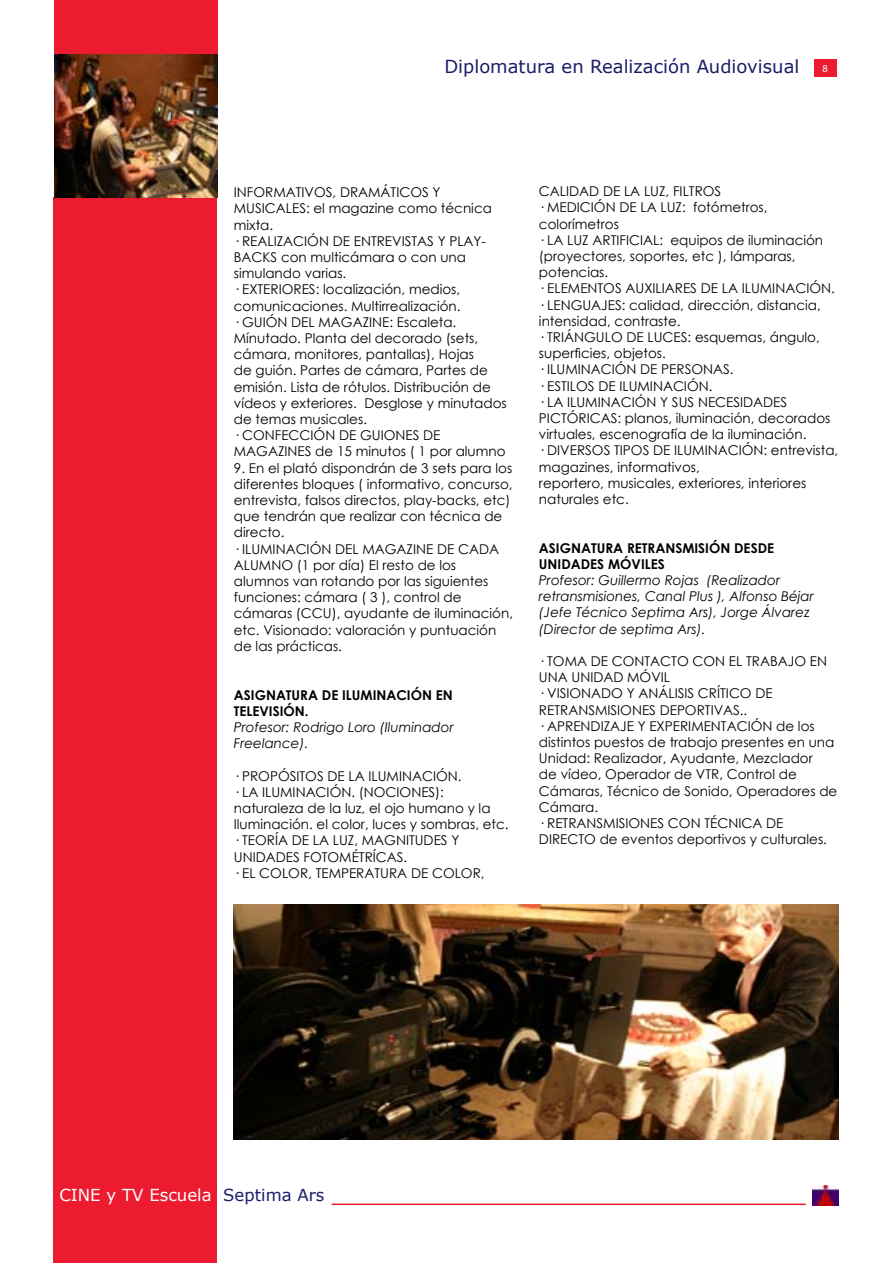
<style>
.page{position:relative;width:893px;height:1263px;background:#fff}
.page>*{position:absolute;margin:0;border:0;box-sizing:border-box;transform-origin:0 0}
.t1{font:18px "Verdana";color:#1a1c69}
.t2{font:16.5px "Verdana";color:#fff}
.t3{font:13.5px/16.2px "Century Gothic";color:#000}
.t4{font:italic 13.5px/16.2px "Century Gothic";color:#000}
.t5{font:700 13.5px/16.2px "Century Gothic";color:#000}
.t6{font:10.5px "Myriad Pro";color:#fff}
.s1{color:#1a1c69}
</style>
<div class="page">
<div style="left:54px;top:198px;width:163px;height:1065px;background:#ed1b30"></div>
<div style="left:814px;top:59px;width:23px;height:18px;background:#ed1b30"></div>
<div style="left:54px;top:0;width:163px;height:54px;background:#ed1b30"></div>
<hr style="left:332px;top:1203px;width:474px;height:2px;background:#ed1b30">
<img style="left:812px;top:1185px;width:27px;height:21px">
<img style="left:54px;top:54px;width:163px;height:143px">
<img style="left:234px;top:904px;width:605px;height:236px">
<h1 class="t1" style="left:444px;top:54px;width:357px">Diplomatura en Realización Audiovisual</h1>
<p class="t6" style="left:823px;top:62px;width:7px">8</p>
<p class="t3" style="left:234px;top:184px;width:274px">INFORMATIVOS, DRAMÁTICOS Y<br>MUSICALES: el magazine como técnica mixta.<br>· REALIZACIÓN DE ENTREVISTAS Y PLAY-<br>BACKS con multicámara o con una simulando varias.<br>· EXTERIORES: localización, medios, comunicaciones. Multirrealización.<br>· GUIÓN DEL MAGAZINE: Escaleta.<br>Mínutado. Planta del decorado (sets, cámara, monitores, pantallas), Hojas<br>de guión. Partes de cámara, Partes de emisión. Lista de rótulos. Distribución de vídeos y exteriores. Desglose y minutados de temas musicales.<br>· CONFECCIÓN DE GUIONES DE<br>MAGAZINES de 15 minutos ( 1 por alumno</p>
<p class="t3" style="left:234px;top:459px;width:281px">9. En el plató dispondrán de 3 sets para los diferentes bloques ( informativo, concurso, entrevista, falsos directos, play-backs, etc) que tendrán que realizar con técnica de directo.<br>· ILUMINACIÓN DEL MAGAZINE DE CADA ALUMNO (1 por día) El resto de los alumnos van rotando por las siguientes funciones: cámara ( 3 ), control de cámaras (CCU), ayudante de iluminación, etc. Visionado: valoración y puntuación de las prácticas.</p>
<p class="t5" style="left:234px;top:686px;width:220px">ASIGNATURA DE ILUMINACIÓN EN<br>TELEVISIÓN.</p>
<p class="t4" style="left:234px;top:719px;width:221px">Profesor: Rodrigo Loro (Iluminador<br>Freelance).</p>
<p class="t3" style="left:234px;top:767px;width:276px">· PROPÓSITOS DE LA ILUMINACIÓN.<br>· LA ILUMINACIÓN. (NOCIONES): naturaleza de la luz, el ojo humano y la Iluminación. el color, luces y sombras, etc. · TEORÍA DE LA LUZ, MAGNITUDES Y UNIDADES FOTOMÉTRÍCAS.<br>· EL COLOR, TEMPERATURA DE COLOR,</p>
<p class="t3" style="left:539px;top:183px;width:301px">CALIDAD DE LA LUZ, FILTROS<br>· MEDICIÓN DE LA LUZ: fotómetros, colorímetros<br>· LA LUZ ARTIFICIAL: equipos de iluminación (proyectores, soportes, etc ), lámparas, potencias.<br>· ELEMENTOS AUXILIARES DE LA ILUMINACIÓN. · LENGUAJES: calidad, dirección, distancia, intensidad, contraste.<br>· TRIÁNGULO DE LUCES: esquemas, ángulo, superficies, objetos.<br>· ILUMINACIÓN DE PERSONAS.<br>· ESTILOS DE ILUMINACIÓN.<br>· LA ILUMINACIÓN Y SUS NECESIDADES PICTÓRICAS: planos, iluminación, decorados virtuales, escenografía de la iluminación.<br>· DIVERSOS TIPOS DE ILUMINACIÓN: entrevista, magazines, informativos,<br>reportero, musicales, exteriores, interiores naturales etc.</p>
<p class="t5" style="left:539px;top:539px;width:237px">ASIGNATURA RETRANSMISIÓN DESDE<br>UNIDADES MÓVILES</p>
<p class="t4" style="left:539px;top:572px;width:276px">Profesor: Guillermo Rojas (Realizador retransmisiones, Canal Plus ), Alfonso Béjar (Jefe Técnico Septima Ars), Jorge Álvarez (Director de septima Ars).</p>
<p class="t3" style="left:539px;top:653px;width:300px">· TOMA DE CONTACTO CON EL TRABAJO EN UNA UNIDAD MÓVIL<br>· VISIONADO Y ANÁLISIS CRÍTICO DE RETRANSMISIONES DEPORTIVAS..<br>· APRENDIZAJE Y EXPERIMENTACIÓN de los distintos puestos de trabajo presentes en una Unidad: Realizador, Ayudante, Mezclador<br>de vídeo, Operador de VTR, Control de Cámaras, Técnico de Sonido, Operadores de Cámara.<br>· RETRANSMISIONES CON TÉCNICA DE DIRECTO de eventos deportivos y culturales.</p>
<p class="t2" style="left:59px;top:1184px;width:266px">CINE y TV Escuela <span class="s1">Septima Ars</span></p>
</div>
